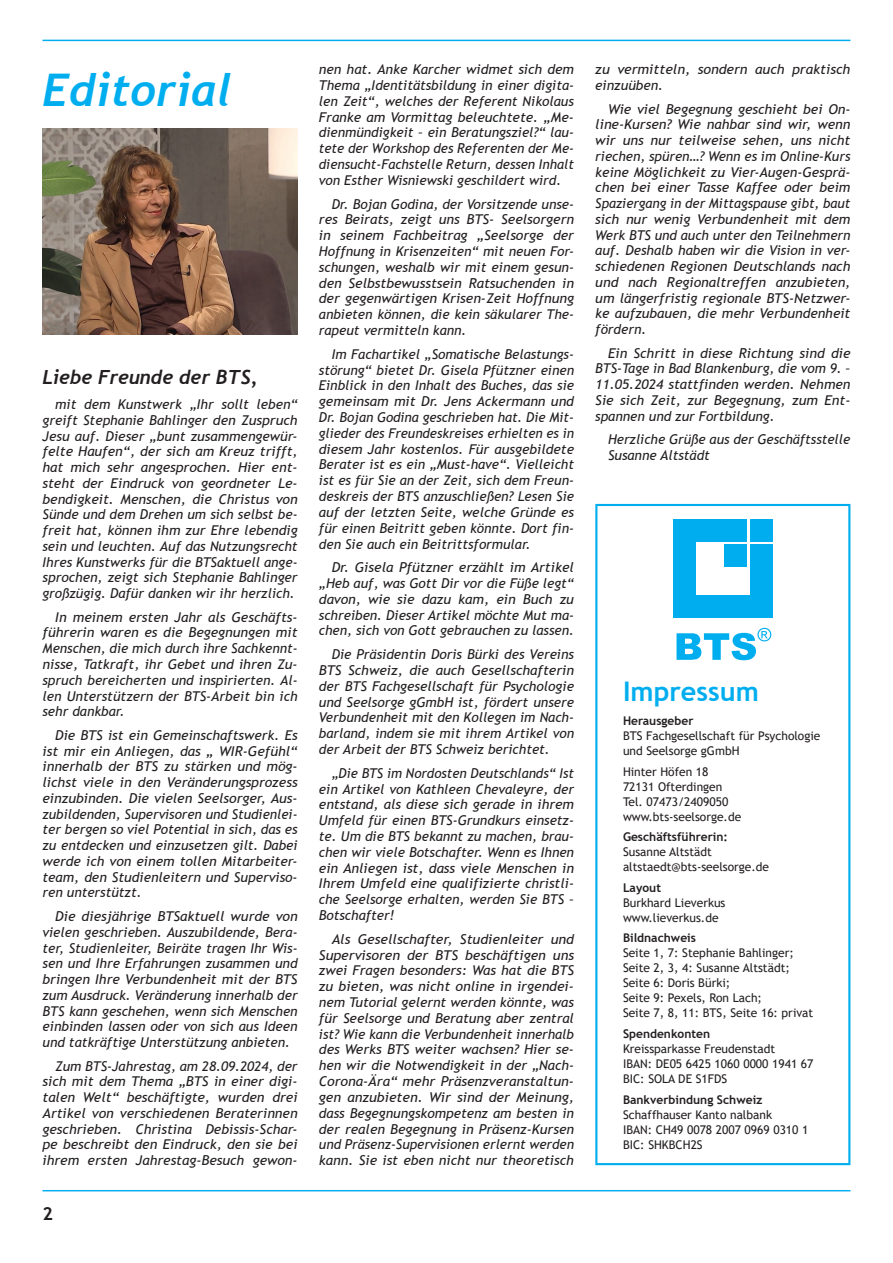
<style>
.page{position:relative;width:893px;height:1263px;background:#fff}
.page>*{position:absolute;margin:0;border:0;box-sizing:border-box;transform-origin:0 0}
._01_Headline_30pt{font:italic 700 45px "Trebuchet";color:#00aeef}
.Headline_21pt_bold__blau{font:700 27px "Trebuchet MS";color:#00aeef}
.Headline_14pt_bold_italc__schwarz{font:italic 700 19.5px "Trebuchet";color:#231f20}
.t1{font:700 18px "Trebuchet MS";color:#231f20}
._05_Fließtext_9pt{font:italic 13.5px/15.8px "Trebuchet MS";color:#231f20;text-align:justify}
._05_Fließtext_9pt-2{font:italic 13.5px/15.8px "Trebuchet MS";color:#231f20;text-align:justify;scale:1.04 1}
.Impressum{font:12px/15px "Trebuchet MS";color:#231f20}
.s1{font-weight:700}
</style>
<div class="page">
<hr style="left:43px;top:40px;width:807px;height:1px;background:#00aeef">
<hr style="left:43px;top:1190px;width:807px;height:1px;background:#00aeef">
<div style="left:595px;top:504px;width:255px;height:661px;border:2px solid #00aeef"></div>
<div style="left:724px;top:544px;width:23px;height:23px;background:#00aeef"></div>
<div style="left:750px;top:519px;width:22px;height:22px;background:#00aeef"></div>
<div style="left:750px;top:544px;width:22px;height:74px;background:#00aeef"></div>
<div style="left:673px;top:519px;width:74px;height:22px;background:#00aeef"></div>
<div style="left:673px;top:595px;width:80px;height:23px;background:#00aeef"></div>
<div style="left:673px;top:519px;width:23px;height:99px;background:#00aeef"></div>
<svg style="left:676px;top:628px;width:95px;height:32px"></svg>
<img style="left:43px;top:129px;width:255px;height:206px">
<p class="_01_Headline_30pt" style="left:43px;top:61px;width:191px">Editorial</p>
<p class="_05_Fließtext_9pt" style="left:319px;top:62px;width:257px">nen hat. Anke Karcher widmet sich dem Thema „Identitätsbildung in einer digita&shy;len Zeit“, welches der Referent Nikolaus Franke am Vormittag beleuchtete. „Me&shy;dienmündigkeit – ein Beratungsziel?“ lau&shy;tete der Workshop des Referenten der Me&shy;diensucht-Fachstelle Return, dessen Inhalt von Esther Wisniewski geschildert wird.</p>
<p class="_05_Fließtext_9pt" style="left:319px;top:196px;width:257px;text-indent:13px">Dr. Bojan Godina, der Vorsitzende unse&shy;res Beirats, zeigt uns BTS- Seelsorgern in seinem Fachbeitrag „Seelsorge der Hoffnung in Krisenzeiten“ mit neuen For&shy;schungen, weshalb wir mit einem gesun&shy;den Selbstbewusstsein Ratsuchenden in der gegenwärtigen Krisen-Zeit Hoffnung anbieten können, die kein säkularer The&shy;rapeut vermitteln kann.</p>
<p class="_05_Fließtext_9pt" style="left:319px;top:346px;width:257px;text-indent:13px">Im Fachartikel „Somatische Belastungs&shy;störung“ bietet Dr. Gisela Pfützner einen Einblick in den Inhalt des Buches, das sie gemeinsam mit Dr. Jens Ackermann und Dr. Bojan Godina geschrieben hat. Die Mit&shy;glieder des Freundeskreises erhielten es in diesem Jahr kostenlos. Für ausgebildete Berater ist es ein „Must-have“. Vielleicht ist es für Sie an der Zeit, sich dem Freun&shy;deskreis der BTS anzuschließen? Lesen Sie auf der letzten Seite, welche Gründe es für einen Beitritt geben könnte. Dort fin&shy;den Sie auch ein Beitrittsformular.</p>
<p class="_05_Fließtext_9pt" style="left:319px;top:560px;width:257px;text-indent:13px">Dr. Gisela Pfützner erzählt im Artikel „Heb auf, was Gott Dir vor die Füße legt“ davon, wie sie dazu kam, ein Buch zu schreiben. Dieser Artikel möchte Mut ma&shy;chen, sich von Gott gebrauchen zu lassen.</p>
<p class="_05_Fließtext_9pt" style="left:319px;top:646px;width:257px;text-indent:13px">Die Präsidentin Doris Bürki des Vereins BTS Schweiz, die auch Gesellschafterin der BTS Fachgesellschaft für Psychologie und Seelsorge gGmbH ist, fördert unsere Verbundenheit mit den Kollegen im Nach&shy;barland, indem sie mit ihrem Artikel von der Arbeit der BTS Schweiz berichtet.</p>
<p class="_05_Fließtext_9pt" style="left:319px;top:765px;width:257px;text-indent:13px">„Die BTS im Nordosten Deutschlands“ Ist ein Artikel von Kathleen Chevaleyre, der entstand, als diese sich gerade in ihrem Umfeld für einen BTS-Grundkurs einsetz&shy;te. Um die BTS bekannt zu machen, brau&shy;chen wir viele Botschafter. Wenn es Ihnen ein Anliegen ist, dass viele Menschen in Ihrem Umfeld eine qualifizierte christli&shy;che Seelsorge erhalten, werden Sie BTS – Botschafter!</p>
<p class="_05_Fließtext_9pt-2" style="left:319px;top:931px;width:247px;text-indent:13px">Als Gesellschafter, Studienleiter und Supervisoren der BTS beschäftigen uns zwei Fragen besonders: Was hat die BTS zu bieten, was nicht online in irgendei&shy;nem Tutorial gelernt werden könnte, was für Seelsorge und Beratung aber zentral ist? Wie kann die Verbundenheit innerhalb des Werks BTS weiter wachsen? Hier se&shy;hen wir die Notwendigkeit in der „Nach-Corona-Ära“ mehr Präsenzveranstaltun&shy;gen anzubieten. Wir sind der Meinung, dass Begegnungskompetenz am besten in der realen Begegnung in Präsenz-Kursen und Präsenz-Supervisionen erlernt werden kann. Sie ist eben nicht nur theoretisch</p>
<p class="Headline_14pt_bold_italc__schwarz" style="left:43px;top:364px;width:217px">Liebe Freunde der BTS,</p>
<p class="_05_Fließtext_9pt" style="left:43px;top:396px;width:257px;text-indent:13px">mit dem Kunstwerk „Ihr sollt leben“ greift Stephanie Bahlinger den Zuspruch Jesu auf. Dieser „bunt zusammengewür&shy;felte Haufen“, der sich am Kreuz trifft, hat mich sehr angesprochen. Hier ent&shy;steht der Eindruck von geordneter Le&shy;bendigkeit. Menschen, die Christus von Sünde und dem Drehen um sich selbst be&shy;freit hat, können ihm zur Ehre lebendig sein und leuchten. Auf das Nutzungsrecht Ihres Kunstwerks für die BTSaktuell ange&shy;sprochen, zeigt sich Stephanie Bahlinger großzügig. Dafür danken wir ihr herzlich.</p>
<p class="_05_Fließtext_9pt" style="left:43px;top:609px;width:257px;text-indent:13px">In meinem ersten Jahr als Geschäfts&shy;führerin waren es die Begegnungen mit Menschen, die mich durch ihre Sachkennt&shy;nisse, Tatkraft, ihr Gebet und ihren Zu&shy;spruch bereicherten und inspirierten. Al&shy;len Unterstützern der BTS-Arbeit bin ich sehr dankbar.</p>
<p class="_05_Fließtext_9pt" style="left:43px;top:727px;width:257px;text-indent:13px">Die BTS ist ein Gemeinschaftswerk. Es ist mir ein Anliegen, das „ WIR-Gefühl“ innerhalb der BTS zu stärken und mög&shy;lichst viele in den Veränderungsprozess einzubinden. Die vielen Seelsorger, Aus&shy;zubildenden, Supervisoren und Studienlei&shy;ter bergen so viel Potential in sich, das es zu entdecken und einzusetzen gilt. Dabei werde ich von einem tollen Mitarbeiter&shy;team, den Studienleitern und Superviso&shy;ren unterstützt.</p>
<p class="_05_Fließtext_9pt" style="left:43px;top:908px;width:257px;text-indent:13px">Die diesjährige BTSaktuell wurde von vielen geschrieben. Auszubildende, Bera&shy;ter, Studienleiter, Beiräte tragen Ihr Wis&shy;sen und Ihre Erfahrungen zusammen und bringen Ihre Verbundenheit mit der BTS zum Ausdruck. Veränderung innerhalb der BTS kann geschehen, wenn sich Menschen einbinden lassen oder von sich aus Ideen und tatkräftige Unterstützung anbieten.</p>
<p class="_05_Fließtext_9pt" style="left:43px;top:1058px;width:257px;text-indent:13px">Zum BTS-Jahrestag, am 28.09.2024, der sich mit dem Thema „BTS in einer digi&shy;talen Welt“ beschäftigte, wurden drei Artikel von verschiedenen Beraterinnen geschrieben. Christina Debissis-Schar&shy;pe beschreibt den Eindruck, den sie bei ihrem ersten Jahrestag-Besuch gewon-</p>
<h3 class="t1" style="left:43px;top:1203px;width:12px">2</h3>
<p class="_05_Fließtext_9pt-2" style="left:595px;top:62px;width:247px">zu vermitteln, sondern auch praktisch einzuüben.</p>
<p class="_05_Fließtext_9pt" style="left:595px;top:101px;width:257px;text-indent:13px">Wie viel Begegnung geschieht bei On&shy;line-Kursen? Wie nahbar sind wir, wenn wir uns nur teilweise sehen, uns nicht riechen, spüren…? Wenn es im Online-Kurs keine Möglichkeit zu Vier-Augen-Gesprä&shy;chen bei einer Tasse Kaffee oder beim Spaziergang in der Mittagspause gibt, baut sich nur wenig Verbundenheit mit dem Werk BTS und auch unter den Teilnehmern auf. Deshalb haben wir die Vision in ver&shy;schiedenen Regionen Deutschlands nach und nach Regionaltreffen anzubieten, um längerfristig regionale BTS-Netzwer&shy;ke aufzubauen, die mehr Verbundenheit fördern.</p>
<p class="_05_Fließtext_9pt" style="left:595px;top:345px;width:257px;text-indent:13px">Ein Schritt in diese Richtung sind die BTS-Tage in Bad Blankenburg, die vom 9. – 11.05.2024 stattfinden werden. Nehmen Sie sich Zeit, zur Begegnung, zum Ent&shy;spannen und zur Fortbildung.</p>
<p class="_05_Fließtext_9pt" style="left:608px;top:432px;width:244px">Herzliche Grüße aus der Geschäftsstelle<br>Susanne Altstädt</p>
<p class="Headline_21pt_bold__blau" style="left:623px;top:675px;width:137px">Impressum</p>
<p class="Impressum" style="left:623px;top:713px;width:199px"><span class="s1">Herausgeber<br></span>BTS Fachgesellschaft für Psychologie und Seelsorge gGmbH</p>
<p class="Impressum" style="left:623px;top:764px;width:120px">Hinter Höfen 18<br>72131 Ofterdingen<br>Tel. 07473/2409050 www.bts-seelsorge.de</p>
<p class="Impressum" style="left:623px;top:829px;width:148px"><span class="s1">Geschäftsführerin:<br></span>Susanne Altstädt altstaedt@bts-seelsorge.de</p>
<p class="Impressum" style="left:623px;top:880px;width:104px"><span class="s1">Layout<br></span>Burkhard Lieverkus www.lieverkus.de</p>
<p class="Impressum" style="left:623px;top:930px;width:192px"><span class="s1">Bildnachweis<br></span>Seite 1, 7: Stephanie Bahlinger;<br>Seite 2, 3, 4: Susanne Altstädt;<br>Seite 6: Doris Bürki;<br>Seite 9: Pexels, Ron Lach;<br>Seite 7, 8, 11: BTS, Seite 16: privat</p>
<p class="Impressum" style="left:623px;top:1026px;width:192px"><span class="s1">Spendenkonten<br></span>Kreissparkasse Freudenstadt<br>IBAN: DE05 6425 1060 0000 1941 67<br>BIC: SOLA DE S1FDS</p>
<p class="Impressum" style="left:623px;top:1092px;width:187px"><span class="s1">Bankverbindung Schweiz<br></span>Schaffhauser Kanto nalbank<br>IBAN: CH49 0078 2007 0969 0310 1<br>BIC: SHKBCH2S</p>
</div>
